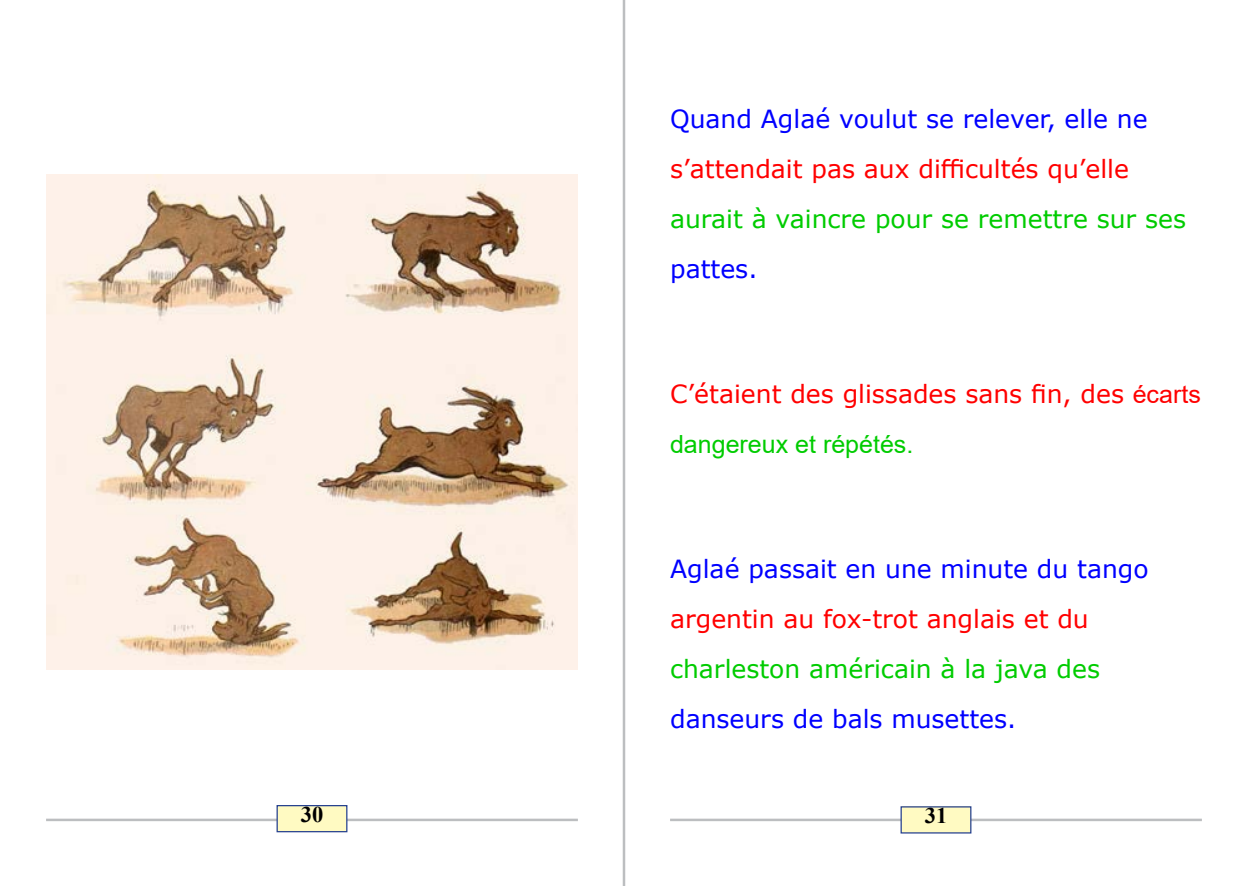
<style>
.page{position:relative;width:1248px;height:886px;background:#fff}
.page>*{position:absolute;margin:0;border:0;box-sizing:border-box;transform-origin:0 0}
.Studys{font:25px/50px "Verdana";color:#00f}
.Studys-2{font:25px/50px "Verdana";color:#f00}
.t1{font:700 22.5px "Times New Roman";color:#000}
.s1{color:#f00}
.s2{color:#0c0}
.s3{font-family:"Arial"}
.s4{font-family:"Arial";color:#0c0}
</style>
<div class="page">
<hr style="left:622px;top:0;width:3px;height:886px;background:#bcbec0">
<hr style="left:46px;top:819px;width:532px;height:2px;background:#bcbec0">
<hr style="left:670px;top:819px;width:531px;height:2px;background:#bcbec0">
<div style="left:277px;top:805px;width:70px;height:27px;background:#fffac2"></div>
<div style="left:276px;top:805px;width:71px;height:27px;border:1px solid #25408f"></div>
<div style="left:901px;top:807px;width:69px;height:26px;background:#fffac2"></div>
<div style="left:900px;top:806px;width:71px;height:27px;border:1px solid #25408f"></div>
<img style="left:46px;top:174px;width:532px;height:495px">
<p class="Studys" style="left:670px;top:93px;width:517px">Quand Aglaé voulut se relever, elle ne <span class="s1">s’attendait pas aux difficultés qu’elle </span><span class="s2">aurait à vaincre pour se remettre sur ses </span>pattes.</p>
<p class="Studys-2" style="left:670px;top:368px;width:532px">C’étaient des glissades sans fin, des <span class="s3">écarts </span><span class="s4">dangereux et répétés.</span></p>
<p class="Studys" style="left:670px;top:543px;width:480px">Aglaé passait en une minute du tango <span class="s1">argentin au fox-trot anglais et du </span><span class="s2">charleston américain à la java des </span>danseurs de bals musettes.</p>
<p class="t1" style="left:301px;top:798px;width:24px">30</p>
<p class="t1" style="left:924px;top:799px;width:24px">31</p>
</div>
